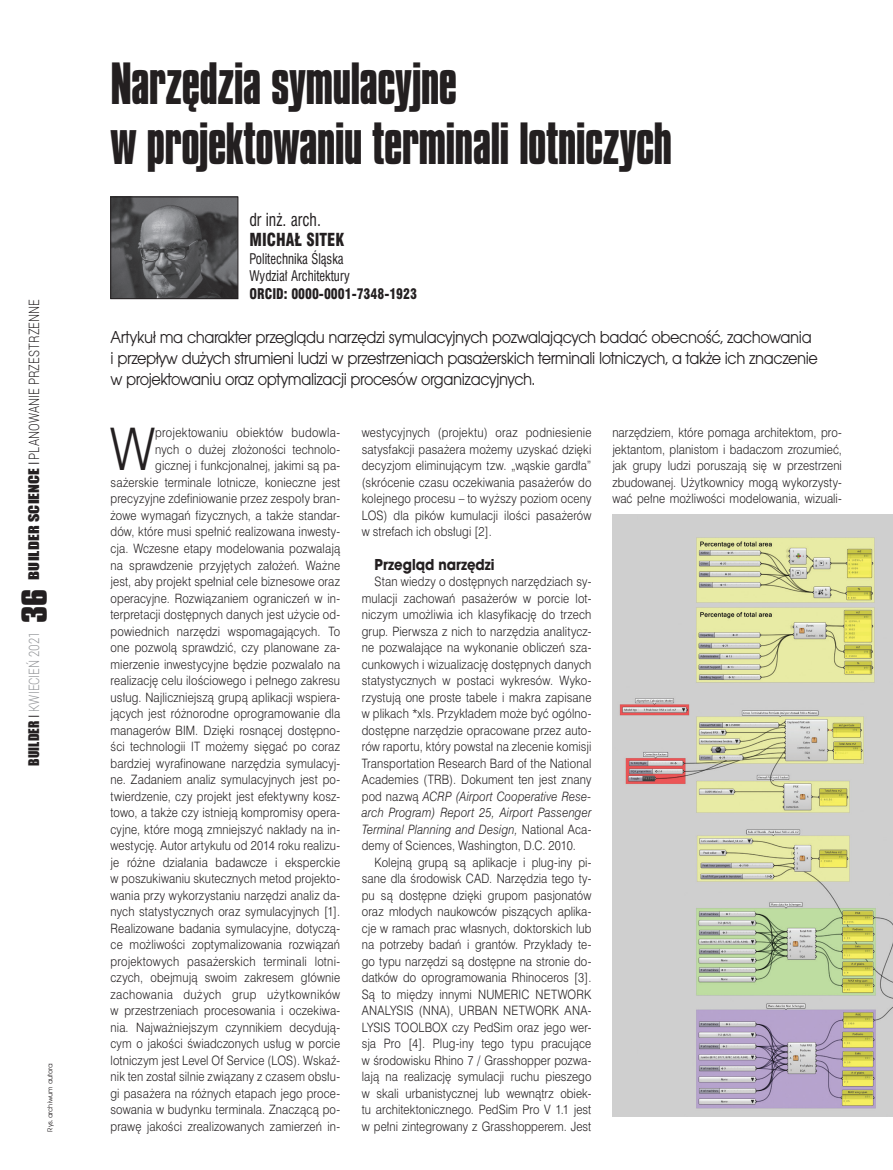
<style>
.page{position:relative;width:893px;height:1170px;background:#fff}
.page>*{position:absolute;margin:0;border:0;box-sizing:border-box;transform-origin:0 0}
.tekst_swiss_inicjal{font:54.6px "Swis 721 Lt PL";color:#231f20;scale:.89 1}
.Tytul_Compacta{font:700 49.5px/60px "Compacta PL";letter-spacing:-.02em;color:#231f20;scale:.9 1}
.lead{font:18px/21px "Avant Gar Got Itc TEE";letter-spacing:-.025em;color:#231f20;scale:.9 1}
.autor_nazwisko{font:16.5px/19.5px "Swis 721 Cn PL";color:#231f20;scale:.9 1}
.srodtytul{font:700 16.5px "Avant Gar Got Itc TEE";color:#231f20;scale:.9 1}
.t1{font:300 14.25px "Roboto";letter-spacing:.005em;color:#231f20;scale:.8 1}
.t2{font:300 14.25px "Roboto";color:#939598;scale:.8 1}
.autor_stanowisko{font:13.5px "Swis 721 Cn PL";color:#231f20;scale:.9 1}
.autor_stanowisko-2{font:13.5px "Swis 721 Blk Cn PL";color:#231f20;scale:.9 1}
.tekst_swiss_inicjal-2{font:12px/16.5px "Swis 721 Lt PL";letter-spacing:.015em;color:#231f20;text-align:right;scale:.89 1}
.tekst_swiss{font:12px/16.5px "Swis 721 Lt PL";letter-spacing:.01em;color:#231f20;text-align:justify;scale:.89 1}
.Fot_autor{font:7.5px "Avant Gar Got Itc TEE";letter-spacing:-.015em;color:#231f20}
.s1{font-family:"Impact";font-weight:400;font-size:13.5px}
.s2{font-family:"Swis 721 Lt PL";font-weight:400;font-size:13.5px}
.s3{font-family:"Impact";font-weight:400;font-size:13.5px;color:#231f20}
.s4{font-family:"Swis 721 Lt PL";font-weight:400;font-size:13.5px;color:#231f20}
.s5{font-family:"Compacta PL";font-weight:700;font-size:30px;color:#231f20}
.s6{font-family:"Swis 721 Blk Cn PL"}
.s7{font-style:italic}
</style>
<div class="page">
<img style="left:113px;top:199px;width:123px;height:98px">
<div style="left:111px;top:197px;width:127px;height:102px;border:1px solid #231f20"></div>
<img style="left:612px;top:514px;width:281px;height:602px">
<p class="t1" style="left:24px;top:579px;width:352px;rotate:-90deg"><span class="s1">BUILDER SCIENCE</span> <span class="s2">I</span> PLANOWANIE PRZESTRZENNE</p>
<p class="t2" style="left:24px;top:765px;width:223px;rotate:-90deg"><span class="s3">BUILDER</span> <span class="s4">I</span> KWIECIEŃ 2021 <span class="s5">36</span></p>
<p class="Fot_autor" style="left:46px;top:1131px;width:70px;rotate:-90deg">Rys. archiwum autora</p>
<p class="Tytul_Compacta" style="left:111px;top:54px;width:626px">Narzędzia symulacyjne<br>w projektowaniu terminali lotniczych</p>
<p class="autor_nazwisko" style="left:249px;top:210px;width:106px">dr inż. arch.<br><span class="s6">MICHAŁ SITEK</span></p>
<p class="autor_stanowisko" style="left:249px;top:250px;width:106px">Politechnika Śląska</p>
<p class="autor_stanowisko" style="left:249px;top:267px;width:113px">Wydział Architektury</p>
<p class="autor_stanowisko-2" style="left:249px;top:285px;width:188px">ORCID: 0000-0001-7348-1923</p>
<p class="lead" style="left:111px;top:327px;width:787px">Artykuł ma charakter przeglądu narzędzi symulacyjnych pozwalających badać obecność, zachowania i przepływ dużych strumieni ludzi w przestrzeniach pasażerskich terminali lotniczych, a także ich znaczenie w projektowaniu oraz optymalizacji procesów organizacyjnych.</p>
<p class="tekst_swiss_inicjal" style="left:110px;top:413px;width:52px">W</p>
<p class="tekst_swiss_inicjal-2" style="left:111px;top:424px;width:259px">projektowaniu obiektów budowla-<br>nych o dużej złożoności technolo-<br>gicznej i funkcjonalnej, jakimi są pa&shy;sażerskie terminale lotnicze, konieczne jest precyzyjne zdefiniowanie przez zespoły bran&shy;żowe wymagań fizycznych, a także standar&shy;dów, które musi spełnić realizowana inwesty&shy;cja. Wczesne etapy modelowania pozwalają na sprawdzenie przyjętych założeń. Ważne jest, aby projekt spełniał cele biznesowe oraz operacyjne. Rozwiązaniem ograniczeń w in&shy;terpretacji dostępnych danych jest użycie od&shy;powiednich narzędzi wspomagających. To one pozwolą sprawdzić, czy planowane za&shy;mierzenie inwestycyjne będzie pozwalało na realizację celu ilościowego i pełnego zakresu usług. Najliczniejszą grupą aplikacji wspiera&shy;jących jest różnorodne oprogramowanie dla managerów BIM. Dzięki rosnącej dostępno&shy;ści technologii IT możemy sięgać po coraz bardziej wyrafinowane narzędzia symulacyj&shy;ne. Zadaniem analiz symulacyjnych jest po&shy;twierdzenie, czy projekt jest efektywny kosz&shy;towo, a także czy istnieją kompromisy opera&shy;cyjne, które mogą zmniejszyć nakłady na in&shy;westycję. Autor artykułu od 2014 roku realizu&shy;je różne działania badawcze i eksperckie w poszukiwaniu skutecznych metod projekto&shy;wania przy wykorzystaniu narzędzi analiz da&shy;nych statystycznych oraz symulacyjnych [1].<br>Realizowane badania symulacyjne, dotyczą&shy;ce możliwości zoptymalizowania rozwiązań projektowych pasażerskich terminali lotni&shy;czych, obejmują swoim zakresem głównie zachowania dużych grup użytkowników w przestrzeniach procesowania i oczekiwa&shy;nia. Najważniejszym czynnikiem decydują&shy;cym o jakości świadczonych usług w porcie lotniczym jest Level Of Service (LOS). Wskaź&shy;nik ten został silnie związany z czasem obsłu&shy;gi pasażera na różnych etapach jego proce&shy;sowania w budynku terminala. Znaczącą po&shy;prawę jakości zrealizowanych zamierzeń in-</p>
<p class="tekst_swiss_inicjal-2" style="left:362px;top:424px;width:259px;text-align:justify">westycyjnych (projektu) oraz podniesienie satysfakcji pasażera możemy uzyskać dzięki decyzjom eliminującym tzw. „wąskie gardła” (skrócenie czasu oczekiwania pasażerów do kolejnego procesu – to wyższy poziom oceny LOS) dla pików kumulacji ilości pasażerów w strefach ich obsługi [2].</p>
<p class="srodtytul" style="left:375px;top:554px;width:135px">Przegląd narzędzi</p>
<p class="tekst_swiss" style="left:362px;top:573px;width:259px;text-indent:13px">Stan wiedzy o dostępnych narzędziach sy&shy;mulacji zachowań pasażerów w porcie lot&shy;niczym umożliwia ich klasyfikację do trzech grup. Pierwsza z nich to narzędzia analitycz&shy;ne pozwalające na wykonanie obliczeń sza&shy;cunkowych i wizualizację dostępnych danych statystycznych w postaci wykresów. Wyko&shy;rzystują one proste tabele i makra zapisane w plikach *xls. Przykładem może być ogólno&shy;dostępne narzędzie opracowane przez auto&shy;rów raportu, który powstał na zlecenie komisji Transportation Research Bard of the National Academies (TRB). Dokument ten jest znany pod nazwą <span class="s7">ACRP (Airport Cooperative Rese&shy;arch Program) Report 25, Airport Passenger Terminal Planning and Design,</span> National Aca&shy;demy of Sciences, Washington, D.C. 2010.</p>
<p class="tekst_swiss" style="left:362px;top:853px;width:259px;text-indent:13px">Kolejną grupą są aplikacje i plug-iny pi&shy;sane dla środowisk CAD. Narzędzia tego ty&shy;pu są dostępne dzięki grupom pasjonatów oraz młodych naukowców piszących aplika&shy;cje w ramach prac własnych, doktorskich lub na potrzeby badań i grantów. Przykłady te&shy;go typu narzędzi są dostępne na stronie do&shy;datków do oprogramowania Rhinoceros [3].<br>Są to między innymi NUMERIC NETWORK ANALYSIS (NNA), URBAN NETWORK ANA-LYSIS TOOLBOX czy PedSim oraz jego wer&shy;sja Pro [4]. Plug-iny tego typu pracujące w środowisku Rhino 7 / Grasshopper pozwa&shy;lają na realizację symulacji ruchu pieszego w skali urbanistycznej lub wewnątrz obiek&shy;tu architektonicznego. PedSim Pro V 1.1 jest w pełni zintegrowany z Grasshopperem. Jest</p>
<p class="tekst_swiss" style="left:612px;top:424px;width:259px">narzędziem, które pomaga architektom, pro&shy;jektantom, planistom i badaczom zrozumieć, jak grupy ludzi poruszają się w przestrzeni zbudowanej. Użytkownicy mogą wykorzysty&shy;wać pełne możliwości modelowania, wizuali-</p>
</div>
